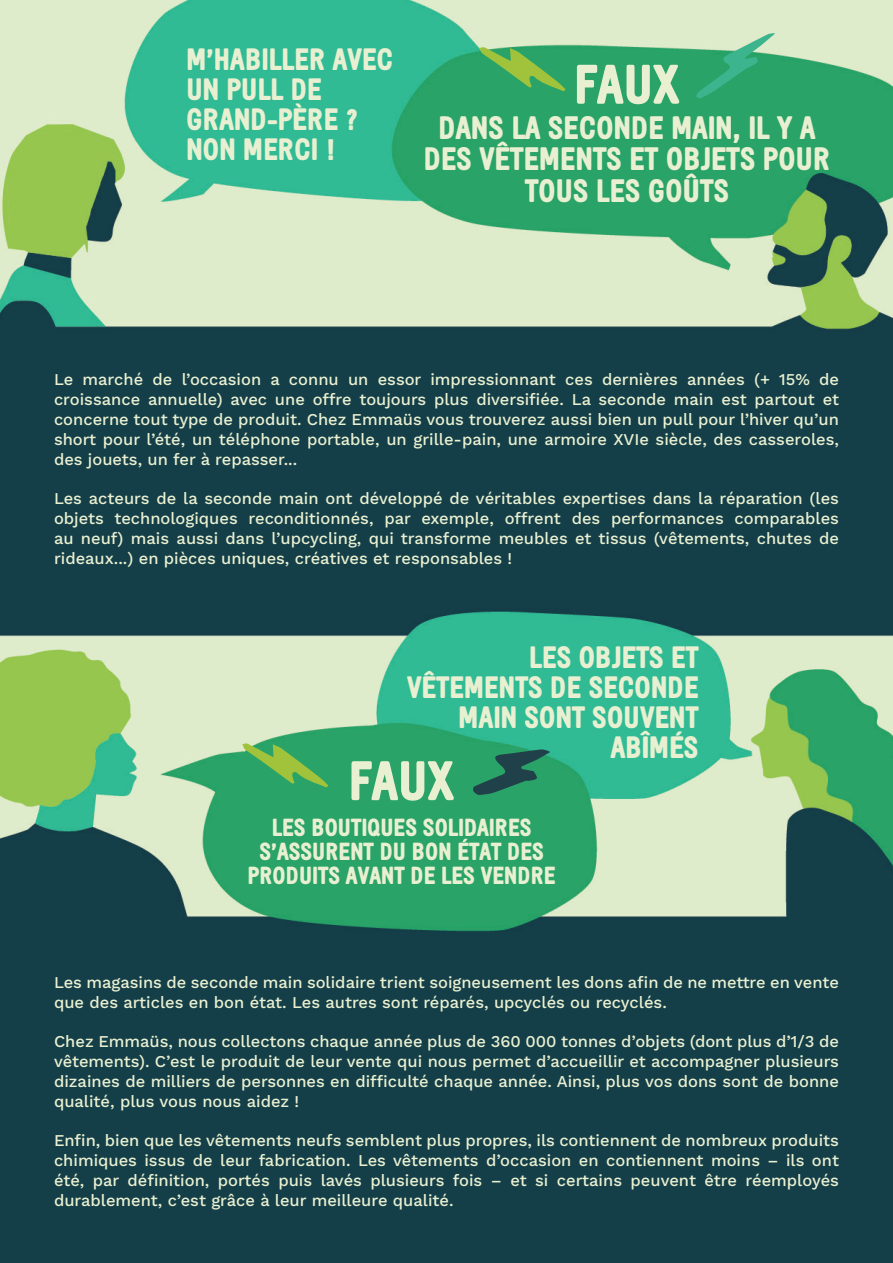
<style>
.page{position:relative;width:893px;height:1263px;background:#fff}
.page>*{position:absolute;margin:0;border:0;box-sizing:border-box;transform-origin:0 0}
.t1{font:900 54px "Emmaus";color:#e9f0d1}
.t2{font:900 31.5px/31.5px "Emmaus";color:#e9f0d1;text-align:center}
.t3{font:900 30px/30px "Emmaus";color:#e9f0d1}
.t4{font:900 24px/24px "Emmaus";color:#e9f0d1;text-align:center}
.t5{font:16.5px/19.8px "Work Sans";color:#e9f0d1;text-align:justify}
</style>
<div class="page">
<img style="left:0;top:0;width:893px;height:1263px">
<svg style="left:480px;top:47px;width:86px;height:44px"></svg>
<svg style="left:696px;top:33px;width:79px;height:66px"></svg>
<svg style="left:242px;top:743px;width:86px;height:44px"></svg>
<svg style="left:473px;top:749px;width:77px;height:46px"></svg>
<p class="t3" style="left:187px;top:44px;width:209px">M’HABILLER AVEC<br>UN PULL DE</p>
<p class="t3" style="left:187px;top:104px;width:174px">GRAND-PÈRE ?</p>
<p class="t3" style="left:187px;top:134px;width:152px">NON MERCI !</p>
<p class="t1" style="left:575px;top:54px;width:107px">FAUX</p>
<p class="t2" style="left:424px;top:111px;width:408px">DANS LA SECONDE MAIN, IL Y A<br>DES VÊTEMENTS ET OBJETS POUR<br>TOUS LES GOÛTS</p>
<p class="t5" style="left:54px;top:369px;width:786px">Le marché de l’occasion a connu un essor impressionnant ces dernières années (+ 15% de croissance annuelle) avec une offre toujours plus diversifiée. La seconde main est partout et concerne tout type de produit. Chez Emmaüs vous trouverez aussi bien un pull pour l’hiver qu’un short pour l’été, un téléphone portable, un grille-pain, une armoire XVIe siècle, des casseroles, des jouets, un fer à repasser...</p>
<p class="t5" style="left:54px;top:488px;width:786px">Les acteurs de la seconde main ont développé de véritables expertises dans la réparation (les objets technologiques reconditionnés, par exemple, offrent des performances comparables au neuf) mais aussi dans l’upcycling, qui transforme meubles et tissus (vêtements, chutes de rideaux...) en pièces uniques, créatives et responsables !</p>
<p class="t3" style="left:408px;top:642px;width:293px;text-align:right">LES OBJETS ET<br>VÊTEMENTS DE SECONDE<br>MAIN SONT SOUVENT<br>ABÎMÉS</p>
<p class="t1" style="left:349px;top:750px;width:107px">FAUX</p>
<p class="t4" style="left:248px;top:815px;width:309px">LES BOUTIQUES SOLIDAIRES<br>S’ASSURENT DU BON ÉTAT DES<br>PRODUITS AVANT DE LES VENDRE</p>
<p class="t5" style="left:54px;top:971px;width:786px">Les magasins de seconde main solidaire trient soigneusement les dons afin de ne mettre en vente que des articles en bon état. Les autres sont réparés, upcyclés ou recyclés.</p>
<p class="t5" style="left:54px;top:1031px;width:786px">Chez Emmaüs, nous collectons chaque année plus de 360 000 tonnes d’objets (dont plus d’1/3 de vêtements). C’est le produit de leur vente qui nous permet d’accueillir et accompagner plusieurs dizaines de milliers de personnes en difficulté chaque année. Ainsi, plus vos dons sont de bonne qualité, plus vous nous aidez !</p>
<p class="t5" style="left:54px;top:1130px;width:786px">Enfin, bien que les vêtements neufs semblent plus propres, ils contiennent de nombreux produits chimiques issus de leur fabrication. Les vêtements d’occasion en contiennent moins – ils ont été, par définition, portés puis lavés plusieurs fois – et si certains peuvent être réemployés durablement, c’est grâce à leur meilleure qualité.</p>
</div>
